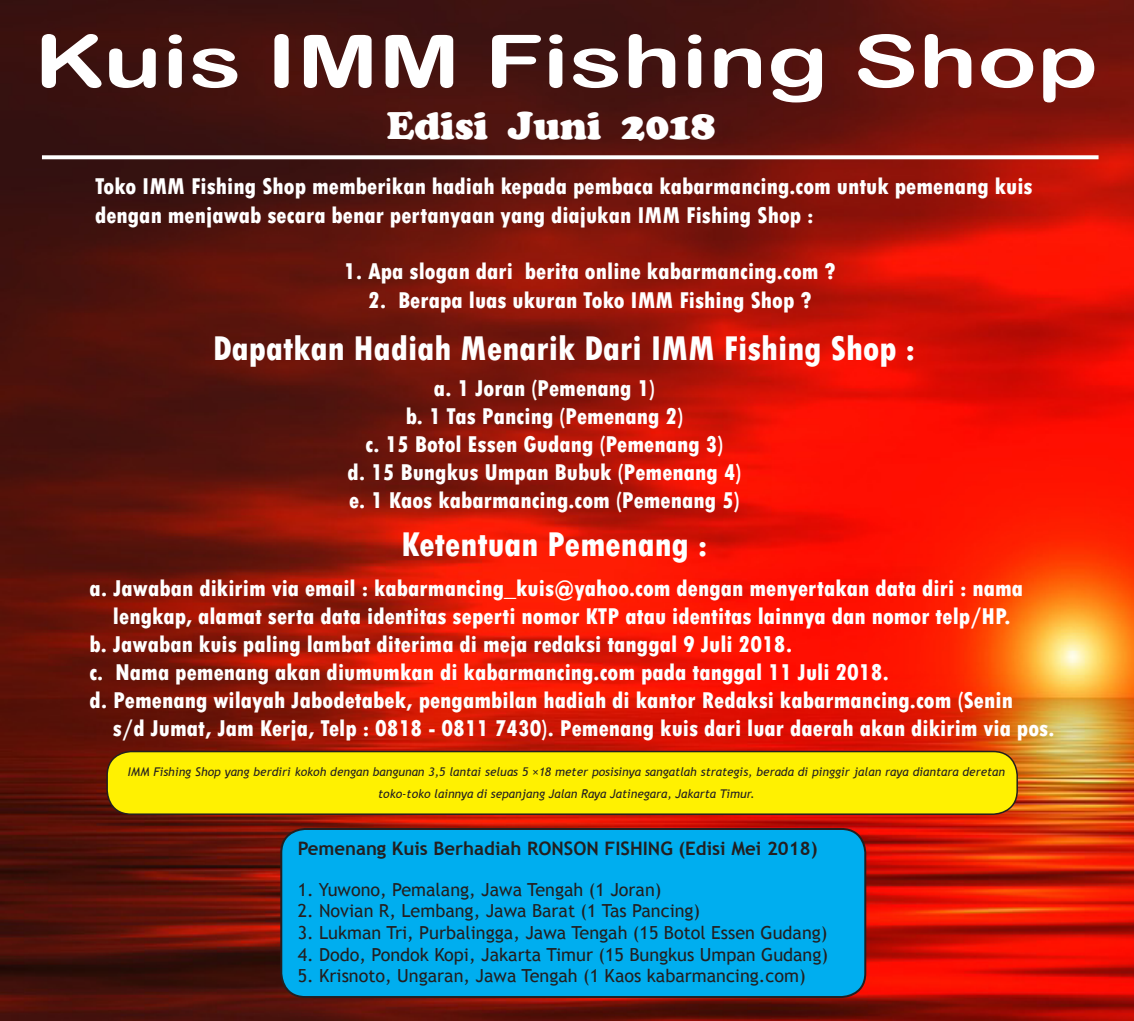
<style>
.page{position:relative;width:1134px;height:1021px;background:#fff}
.page>*{position:absolute;margin:0;border:0;box-sizing:border-box;transform-origin:0 0}
.t1{font:73px "Arial Rounded MT Bold";color:#fff;scale:1.34 1}
.t2{font:900 40px "Cooper";color:#fff}
.t3{font:800 condensed 36px "Tw Cen";color:#fff}
.t4{font:800 condensed 24px "Tw Cen";color:#fff}
.t5{font:700 18.6px "Trebuchet MS";color:#231f20}
.t6{font:18px "Trebuchet MS";color:#231f20}
.t7{font:italic 12px/22px "Trebuchet MS";color:#231f20;text-align:center}
</style>
<div class="page">
<img style="left:0;top:0;width:1134px;height:1020px">
<div style="left:107px;top:751px;width:910px;height:63px;background:#fff101;border-radius:24px"></div>
<div style="left:106px;top:750px;width:912px;height:65px;border:2px solid #231f20;border-radius:24px"></div>
<div style="left:281px;top:829px;width:584px;height:168px;background:#00aeef;border-radius:24px"></div>
<div style="left:280px;top:828px;width:586px;height:170px;border:2px solid #231f20;border-radius:24px"></div>
<svg style="left:42px;top:155px;width:1056px;height:4px"></svg>
<p class="t1" style="left:34px;top:18px;width:795px">Kuis IMM Fishing Shop</p>
<p class="t2" style="left:387px;top:102px;width:330px">Edisi Juni 2018</p>
<p class="t4" style="left:95px;top:172px;width:939px">Toko IMM Fishing Shop memberikan hadiah kepada pembaca kabarmancing.com untuk pemenang kuis</p>
<p class="t4" style="left:95px;top:201px;width:720px">dengan menjawab secara benar pertanyaan yang diajukan IMM Fishing Shop :</p>
<p class="t4" style="left:344px;top:257px;width:493px">1. Apa slogan dari berita online kabarmancing.com ?</p>
<p class="t4" style="left:368px;top:286px;width:445px">2. Berapa luas ukuran Toko IMM Fishing Shop ?</p>
<p class="t3" style="left:213px;top:327px;width:704px">Dapatkan Hadiah Menarik Dari IMM Fishing Shop :</p>
<p class="t4" style="left:434px;top:374px;width:223px">a. 1 Joran (Pemenang 1)</p>
<p class="t4" style="left:406px;top:402px;width:279px">b. 1 Tas Pancing (Pemenang 2)</p>
<p class="t4" style="left:366px;top:430px;width:359px">c. 15 Botol Essen Gudang (Pemenang 3)</p>
<p class="t4" style="left:347px;top:458px;width:396px">d. 15 Bungkus Umpan Bubuk (Pemenang 4)</p>
<p class="t4" style="left:349px;top:486px;width:392px">e. 1 Kaos kabarmancing.com (Pemenang 5)</p>
<p class="t3" style="left:401px;top:523px;width:308px">Ketentuan Pemenang :</p>
<p class="t4" style="left:89px;top:574px;width:935px">a. Jawaban dikirim via email : kabarmancing_kuis@yahoo.com dengan menyertakan data diri : nama</p>
<p class="t4" style="left:113px;top:602px;width:899px">lengkap, alamat serta data identitas seperti nomor KTP atau identitas lainnya dan nomor telp/HP.</p>
<p class="t4" style="left:89px;top:630px;width:704px">b. Jawaban kuis paling lambat diterima di meja redaksi tanggal 9 Juli 2018.</p>
<p class="t4" style="left:89px;top:658px;width:801px">c. Nama pemenang akan diumumkan di kabarmancing.com pada tanggal 11 Juli 2018.</p>
<p class="t4" style="left:89px;top:686px;width:925px">d. Pemenang wilayah Jabodetabek, pengambilan hadiah di kantor Redaksi kabarmancing.com (Senin</p>
<p class="t4" style="left:113px;top:714px;width:943px">s/d Jumat, Jam Kerja, Telp : 0818 - 0811 7430). Pemenang kuis dari luar daerah akan dikirim via pos.</p>
<p class="t7" style="left:128px;top:761px;width:879px">IMM Fishing Shop yang berdiri kokoh dengan bangunan 3,5 lantai seluas 5 ×18 meter posisinya sangatlah strategis, berada di pinggir jalan raya diantara deretan toko-toko lainnya di sepanjang Jalan Raya Jatinegara, Jakarta Timur.</p>
<p class="t5" style="left:298px;top:836px;width:521px">Pemenang Kuis Berhadiah RONSON FISHING (Edisi Mei 2018)</p>
<p class="t6" style="left:298px;top:878px;width:365px">1. Yuwono, Pemalang, Jawa Tengah (1 Joran)</p>
<p class="t6" style="left:298px;top:900px;width:404px">2. Novian R, Lembang, Jawa Barat (1 Tas Pancing)</p>
<p class="t6" style="left:298px;top:922px;width:531px">3. Lukman Tri, Purbalingga, Jawa Tengah (15 Botol Essen Gudang)</p>
<p class="t6" style="left:298px;top:943px;width:532px">4. Dodo, Pondok Kopi, Jakarta Timur (15 Bungkus Umpan Gudang)</p>
<p class="t6" style="left:298px;top:965px;width:509px">5. Krisnoto, Ungaran, Jawa Tengah (1 Kaos kabarmancing.com)</p>
</div>
